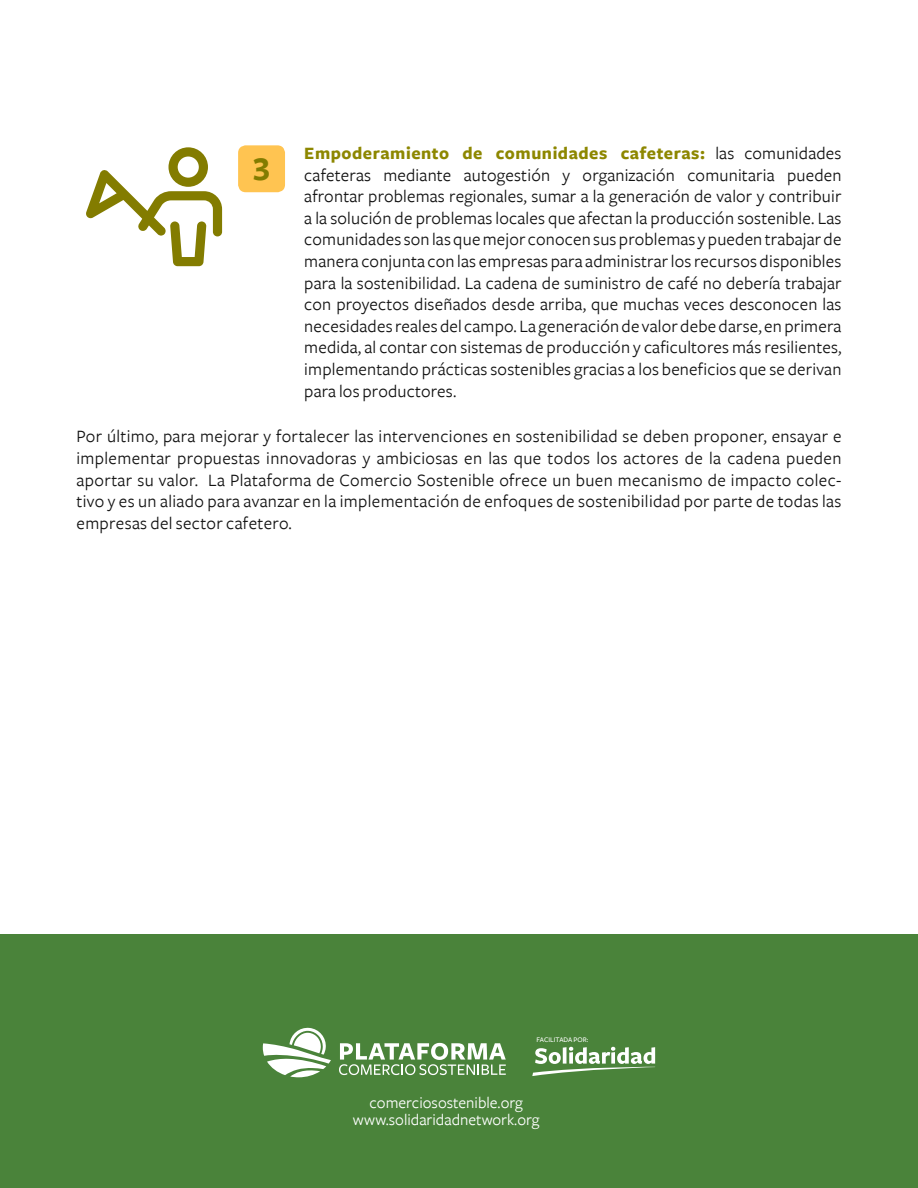
<style>
.page{position:relative;width:918px;height:1188px;background:#fff}
.page>*{position:absolute;margin:0;border:0;box-sizing:border-box;transform-origin:0 0}
.t1{font:35.1px "Freight Sans Bold SC";color:#837c00}
.t2{font:18px/21.6px "Freight Sans";letter-spacing:.01em;color:#121212;text-align:justify}
.t3{font:16.5px/16.5px "Freight Sans";color:#fff;text-align:center}
.t4{font:500 7.35px "Freight Sans";color:#fff}
.s1{font-weight:700;color:#8d8700}
</style>
<div class="page">
<div style="left:0;top:934px;width:918px;height:254px;background:#4a833a"></div>
<svg style="left:263px;top:1027px;width:68px;height:50px"></svg>
<svg style="left:339px;top:1043px;width:167px;height:32px"></svg>
<svg style="left:532px;top:1047px;width:123px;height:29px"></svg>
<svg style="left:86px;top:147px;width:136px;height:119px"></svg>
<div style="left:238px;top:145px;width:47px;height:47px;background:#ffc451;border-radius:8px"></div>
<h1 class="t1" style="left:253px;top:150px;width:19px">3</h1>
<p class="t2" style="left:304px;top:143px;width:539px"><span class="s1">Empoderamiento de comunidades cafeteras:</span> las comunidades cafeteras mediante autogestión y organización comunitaria pueden afrontar problemas regionales, sumar a la generación de valor y contribuir a la solución de problemas locales que afectan la producción sostenible. Las comunidades son las que mejor conocen sus problemas y pueden trabajar de manera conjunta con las empresas para administrar los recursos disponibles para la sostenibilidad. La cadena de suministro de café no debería trabajar con proyectos diseñados desde arriba, que muchas veces desconocen las necesidades reales del campo. La generación de valor debe darse, en primera medida, al contar con sistemas de producción y caficultores más resilientes, implementando prácticas sostenibles gracias a los beneficios que se derivan para los productores.</p>
<p class="t2" style="left:77px;top:426px;width:766px">Por último, para mejorar y fortalecer las intervenciones en sostenibilidad se deben proponer, ensayar e implementar propuestas innovadoras y ambiciosas en las que todos los actores de la cadena pueden aportar su valor. La Plataforma de Comercio Sostenible ofrece un buen mecanismo de impacto colec&shy;tivo y es un aliado para avanzar en la implementación de enfoques de sostenibilidad por parte de todas las empresas del sector cafetero.</p>
<p class="t4" style="left:536px;top:1035px;width:53px">FACILITADA POR:</p>
<p class="t3" style="left:353px;top:1095px;width:188px">comerciosostenible.org www.solidaridadnetwork.org</p>
</div>
